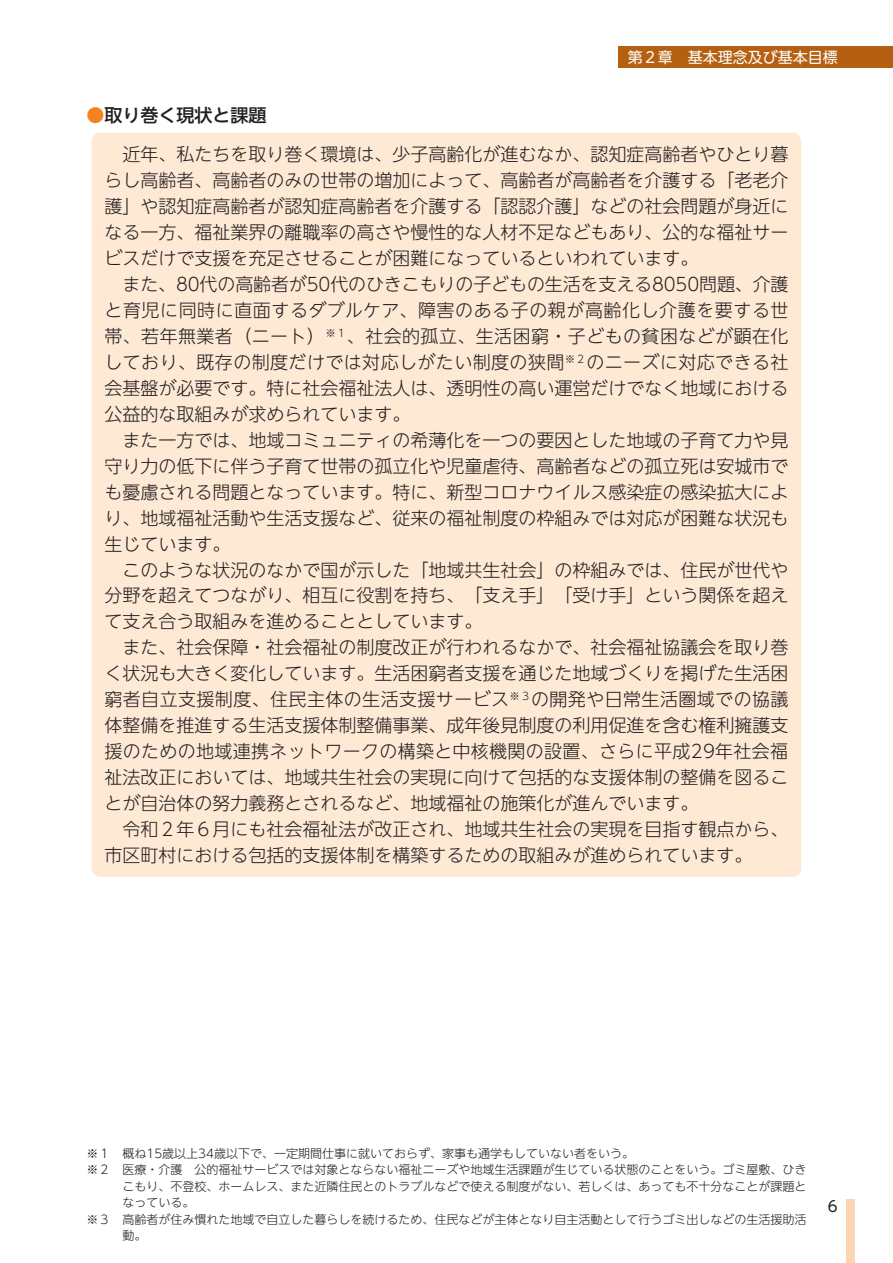
<style>
.page{position:relative;width:893px;height:1263px;background:#fff}
.page>*{position:absolute;margin:0;border:0;box-sizing:border-box;transform-origin:0 0}
.t1{font:300 18px/26px "UD Shin Go NT Pro";color:#231f20;text-align:justify}
.t2{font:15px "UD Shin M Go Pro";color:#fff}
.t3{font:15px "UD Shin M Go Pro";color:#231f20}
.t4{font:300 12px "UD Shin Go NT Pro";color:#231f20}
.s1{font-weight:500;color:#f58220}
.s2{font-weight:500}
</style>
<div class="page">
<div style="left:619px;top:47px;width:274px;height:21px;background:#b56011"></div>
<div style="left:846px;top:1199px;width:9px;height:64px;background:#fdd5b0"></div>
<div style="left:92px;top:133px;width:709px;height:744px;background:#fee9d5;border-radius:9px"></div>
<p class="t2" style="left:628px;top:46px;width:212px">第２章　基本理念及び基本目標</p>
<p class="t1" style="left:122px;top:95px;width:667px;line-height:39px;text-indent:-36px"><span class="s1">●</span><span class="s2">取り巻く現状と課題<br></span>近年、私たちを取り巻く環境は、少子高齢化が進むなか、認知症高齢者やひとり暮</p>
<p class="t1" style="left:104px;top:167px;width:685px">らし高齢者、高齢者のみの世帯の増加によって、高齢者が高齢者を介護する「老老介護」や認知症高齢者が認知症高齢者を介護する「認認介護」などの社会問題が身近になる一方、福祉業界の離職率の高さや慢性的な人材不足などもあり、公的な福祉サービスだけで支援を充足させることが困難になっているといわれています。</p>
<p class="t1" style="left:104px;top:271px;width:686px;text-indent:18px">また、80代の高齢者が50代のひきこもりの子どもの生活を支える8050問題、介護と育児に同時に直面するダブルケア、障害のある子の親が高齢化し介護を要する世帯、若年無業者（ニート）<sup>※１</sup>、社会的孤立、生活困窮・子どもの貧困などが顕在化しており、既存の制度だけでは対応しがたい制度の狭間<sup>※２</sup>のニーズに対応できる社会基盤が必要です。特に社会福祉法人は、透明性の高い運営だけでなく地域における公益的な取組みが求められています。</p>
<p class="t1" style="left:104px;top:426px;width:686px;text-indent:18px">また一方では、地域コミュニティの希薄化を一つの要因とした地域の子育て力や見守り力の低下に伴う子育て世帯の孤立化や児童虐待、高齢者などの孤立死は安城市でも憂慮される問題となっています。特に、新型コロナウイルス感染症の感染拡大により、地域福祉活動や生活支援など、従来の福祉制度の枠組みでは対応が困難な状況も生じています。</p>
<p class="t1" style="left:104px;top:556px;width:686px;text-indent:18px">このような状況のなかで国が示した「地域共生社会」の枠組みでは、住民が世代や分野を超えてつながり、相互に役割を持ち、「支え手」「受け手」という関係を超えて支え合う取組みを進めることとしています。</p>
<p class="t1" style="left:104px;top:634px;width:686px;text-indent:18px">また、社会保障・社会福祉の制度改正が行われるなかで、社会福祉協議会を取り巻く状況も大きく変化しています。生活困窮者支援を通じた地域づくりを掲げた生活困窮者自立支援制度、住民主体の生活支援サービス<sup>※３</sup>の開発や日常生活圏域での協議体整備を推進する生活支援体制整備事業、成年後見制度の利用促進を含む権利擁護支援のための地域連携ネットワークの構築と中核機関の設置、さらに平成29年社会福祉法改正においては、地域共生社会の実現に向けて包括的な支援体制の整備を図ることが自治体の努力義務とされるなど、地域福祉の施策化が進んでいます。　</p>
<p class="t1" style="left:104px;top:815px;width:685px;text-indent:18px">令和２年６月にも社会福祉法が改正され、地域共生社会の実現を目指す観点から、市区町村における包括的支援体制を構築するための取組みが進められています。</p>
<p class="t4" style="left:86px;top:1143px;width:549px">※１　概ね15歳以上34歳以下で、一定期間仕事に就いておらず、家事も通学もしていない者をいう。</p>
<p class="t4" style="left:86px;top:1160px;width:721px">※２　医療・介護 公的福祉サービスでは対象とならない福祉ニーズや地域生活課題が生じている状態のことをいう。ゴミ屋敷、ひき</p>
<p class="t4" style="left:122px;top:1176px;width:685px">こもり、不登校、ホームレス、また近隣住民とのトラブルなどで使える制度がない、若しくは、あっても不十分なことが課題と</p>
<p class="t4" style="left:122px;top:1193px;width:73px">なっている。</p>
<p class="t4" style="left:86px;top:1209px;width:721px">※３　高齢者が住み慣れた地域で自立した暮らしを続けるため、住民などが主体となり自主活動として行うゴミ出しなどの生活援助活</p>
<p class="t4" style="left:122px;top:1226px;width:25px">動。</p>
<p class="t3" style="left:828px;top:1194px;width:11px">6</p>
</div>
